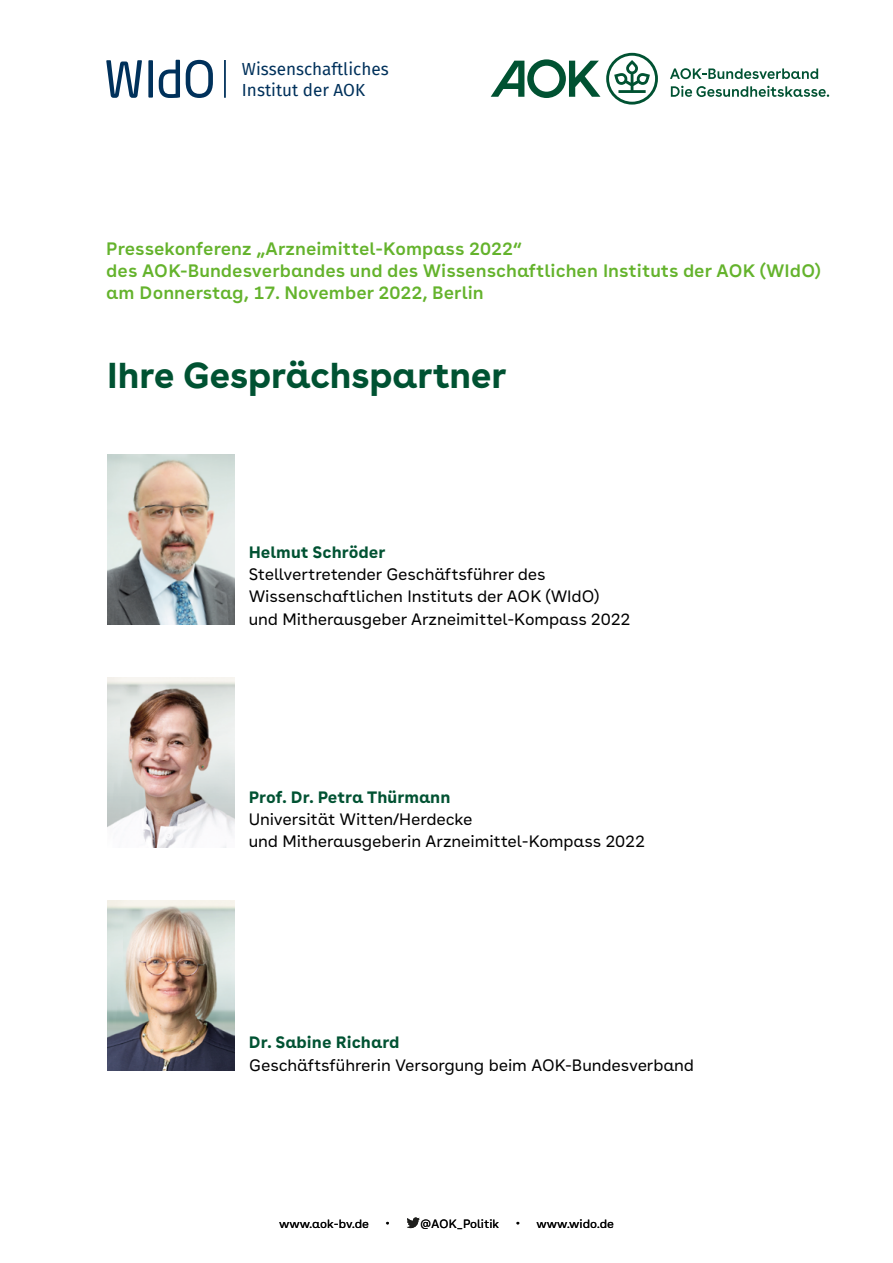
<style>
.page{position:relative;width:893px;height:1263px;background:#fff}
.page>*{position:absolute;margin:0;border:0;box-sizing:border-box;transform-origin:0 0}
.t1{font:700 36px "AOK Buenos Aires";letter-spacing:-.005em;color:#005232}
.t2{font:600 18px/22.2px "AOK Buenos Aires Text";color:#64b32c}
.t3{font:17.1px/21.1px "Fira Sans";color:#00315b}
.t4{font:16.5px/22.2px "AOK Buenos Aires Text";letter-spacing:-.01em;color:#000}
.t5{font:700 16.5px "AOK Buenos Aires Text";color:#005232}
.t6{font:12px "AOK Buenos Aires Text";color:#000}
.s1{font-weight:600;font-size:15px}
</style>
<div class="page">
<svg style="left:407px;top:1217px;width:13px;height:11px"></svg>
<svg style="left:106px;top:60px;width:107px;height:38px"></svg>
<hr style="left:224px;top:60px;width:2px;height:38px;background:#00315b">
<svg style="left:670px;top:68px;width:148px;height:11px"></svg>
<svg style="left:671px;top:86px;width:158px;height:11px"></svg>
<svg style="left:491px;top:53px;width:167px;height:52px"></svg>
<img style="left:107px;top:900px;width:128px;height:170px">
<img style="left:107px;top:677px;width:128px;height:170px">
<img style="left:107px;top:454px;width:128px;height:171px">
<p class="t3" style="left:242px;top:58px;width:148px">Wissenschaftliches<br>Institut der AOK</p>
<p class="t2" style="left:106px;top:235px;width:716px">Pressekonferenz „Arzneimittel-Kompass 2022“<br>des AOK-Bundesverbandes und des Wissenschaftlichen Instituts der AOK (WIdO) am Donnerstag, 17. November 2022, Berlin</p>
<h1 class="t1" style="left:107px;top:344px;width:401px">Ihre Gesprächspartner</h1>
<p class="t5" style="left:249px;top:538px;width:138px">Helmut Schröder</p>
<p class="t4" style="left:249px;top:562px;width:383px">Stellvertretender Geschäftsführer des<br>Wissenschaftlichen Instituts der AOK (WIdO) und Mitherausgeber Arzneimittel-Kompass 2022</p>
<p class="t5" style="left:249px;top:783px;width:203px">Prof. Dr. Petra Thürmann</p>
<p class="t4" style="left:249px;top:806px;width:398px">Universität Witten/Herdecke<br>und Mitherausgeberin Arzneimittel-Kompass 2022</p>
<p class="t5" style="left:249px;top:1028px;width:152px">Dr. Sabine Richard</p>
<p class="t4" style="left:249px;top:1052px;width:447px">Geschäftsführerin Versorgung beim AOK-Bundesverband</p>
<p class="t6" style="left:279px;top:1214px;width:112px">www.aok-bv.de <span class="s1">·</span></p>
<p class="t6" style="left:420px;top:1214px;width:101px">@AOK_Politik <span class="s1">·</span></p>
<p class="t6" style="left:536px;top:1214px;width:79px">www.wido.de</p>
</div>
